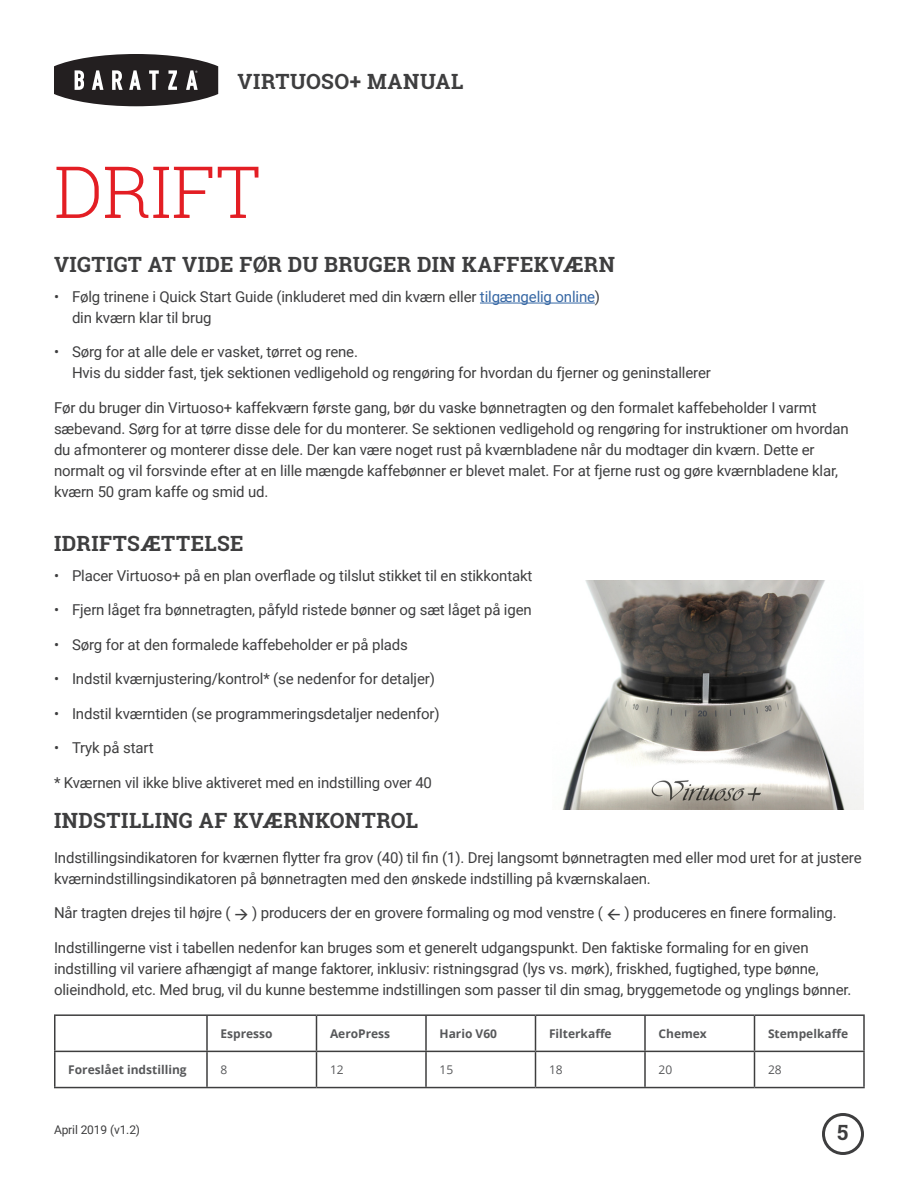
<style>
.page{position:relative;width:918px;height:1188px;background:#fff}
.page>*{position:absolute;margin:0;border:0;box-sizing:border-box;transform-origin:0 0}
.t1{font:300 72px "Roboto Slab";letter-spacing:-.01em;color:#e31e24}
.t2{font:700 21px "Roboto Slab";letter-spacing:.02em;color:#3e3e3f}
.t3{font:15px/21px "Roboto";letter-spacing:-.01em;color:#3e3e3f}
.table_body{font:700 12px "Open Sans";color:#57585a}
.t4{font:12px "Roboto";letter-spacing:-.01em;color:#3e3e3f}
.table_body-2{font:12px "Open Sans";color:#57585a}
.t5{font:6.3px "Myriad Pro";color:#fff}
.s1{color:#3667a4}
</style>
<div class="page">
<svg style="left:54px;top:54px;width:164px;height:52px"></svg>
<div style="left:822px;top:1113px;width:42px;height:42px;border:3px solid #3e3e3f;border-radius:50%"></div>
<hr style="left:480px;top:303px;width:115px;height:1px;background:#3667a4">
<hr style="left:54px;top:1014px;width:153px;height:2px;background:#3e3e3f">
<hr style="left:54px;top:1016px;width:2px;height:35px;background:#3e3e3f">
<hr style="left:207px;top:1014px;width:109px;height:2px;background:#3e3e3f">
<hr style="left:206px;top:1016px;width:2px;height:35px;background:#3e3e3f">
<hr style="left:316px;top:1014px;width:110px;height:2px;background:#3e3e3f">
<hr style="left:316px;top:1016px;width:1px;height:35px;background:#3e3e3f">
<hr style="left:426px;top:1014px;width:110px;height:2px;background:#3e3e3f">
<hr style="left:425px;top:1016px;width:2px;height:35px;background:#3e3e3f">
<hr style="left:536px;top:1014px;width:109px;height:2px;background:#3e3e3f">
<hr style="left:535px;top:1016px;width:1px;height:35px;background:#3e3e3f">
<hr style="left:645px;top:1014px;width:109px;height:2px;background:#3e3e3f">
<hr style="left:644px;top:1016px;width:2px;height:35px;background:#3e3e3f">
<hr style="left:754px;top:1014px;width:111px;height:2px;background:#3e3e3f">
<hr style="left:754px;top:1016px;width:1px;height:35px;background:#3e3e3f">
<hr style="left:863px;top:1016px;width:2px;height:35px;background:#3e3e3f">
<hr style="left:54px;top:1051px;width:153px;height:1px;background:#3e3e3f">
<hr style="left:54px;top:1052px;width:2px;height:35px;background:#3e3e3f">
<hr style="left:207px;top:1051px;width:109px;height:1px;background:#3e3e3f">
<hr style="left:206px;top:1052px;width:2px;height:35px;background:#3e3e3f">
<hr style="left:316px;top:1051px;width:110px;height:1px;background:#3e3e3f">
<hr style="left:316px;top:1052px;width:1px;height:35px;background:#3e3e3f">
<hr style="left:426px;top:1051px;width:110px;height:1px;background:#3e3e3f">
<hr style="left:425px;top:1052px;width:2px;height:35px;background:#3e3e3f">
<hr style="left:536px;top:1051px;width:109px;height:1px;background:#3e3e3f">
<hr style="left:535px;top:1052px;width:1px;height:35px;background:#3e3e3f">
<hr style="left:645px;top:1051px;width:109px;height:1px;background:#3e3e3f">
<hr style="left:644px;top:1052px;width:2px;height:35px;background:#3e3e3f">
<hr style="left:754px;top:1051px;width:111px;height:1px;background:#3e3e3f">
<hr style="left:754px;top:1052px;width:1px;height:35px;background:#3e3e3f">
<hr style="left:863px;top:1052px;width:2px;height:35px;background:#3e3e3f">
<hr style="left:54px;top:1087px;width:153px;height:1px;background:#3e3e3f">
<hr style="left:207px;top:1087px;width:109px;height:1px;background:#3e3e3f">
<hr style="left:316px;top:1087px;width:110px;height:1px;background:#3e3e3f">
<hr style="left:426px;top:1087px;width:110px;height:1px;background:#3e3e3f">
<hr style="left:536px;top:1087px;width:109px;height:1px;background:#3e3e3f">
<hr style="left:645px;top:1087px;width:109px;height:1px;background:#3e3e3f">
<hr style="left:754px;top:1087px;width:111px;height:1px;background:#3e3e3f">
<img style="left:562px;top:580px;width:302px;height:230px">
<p class="t5" style="left:195px;top:69px;width:4px">®</p>
<h2 class="t2" style="left:238px;top:67px;width:227px">VIRTUOSO+ MANUAL</h2>
<p class="t1" style="left:54px;top:142px;width:208px">DRIFT</p>
<p class="t2" style="left:54px;top:250px;width:563px">VIGTIGT AT VIDE FØR DU BRUGER DIN KAFFEKVÆRN</p>
<p class="t3" style="left:72px;top:286px;width:530px;text-indent:-18px">• Følg trinene i Quick Start Guide (inkluderet med din kværn eller <span class="s1">tilgængelig online</span>) din kværn klar til brug</p>
<p class="t3" style="left:72px;top:341px;width:640px;text-indent:-18px">• Sørg for at alle dele er vasket, tørret og rene.<br>Hvis du sidder fast, tjek sektionen vedligehold og rengøring for hvordan du fjerner og geninstallerer</p>
<p class="t3" style="left:54px;top:397px;width:796px">Før du bruger din Virtuoso+ kaffekværn første gang, bør du vaske bønnetragten og den formalet kaffebeholder I varmt sæbevand. Sørg for at tørre disse dele for du monterer. Se sektionen vedligehold og rengøring for instruktioner om hvordan du afmonterer og monterer disse dele. Der kan være noget rust på kværnbladene når du modtager din kværn. Dette er normalt og vil forsvinde efter at en lille mængde kaffebønner er blevet malet. For at fjerne rust og gøre kværnbladene klar, kværn 50 gram kaffe og smid ud.</p>
<p class="t2" style="left:54px;top:529px;width:191px">IDRIFTSÆTTELSE</p>
<p class="t3" style="left:54px;top:565px;width:480px">• Placer Virtuoso+ på en plan overflade og tilslut stikket til en stikkontakt</p>
<p class="t3" style="left:54px;top:599px;width:479px">• Fjern låget fra bønnetragten, påfyld ristede bønner og sæt låget på igen</p>
<p class="t3" style="left:54px;top:634px;width:355px">• Sørg for at den formalede kaffebeholder er på plads</p>
<p class="t3" style="left:54px;top:668px;width:382px">• Indstil kværnjustering/kontrol* (se nedenfor for detaljer)</p>
<p class="t3" style="left:54px;top:703px;width:387px">• Indstil kværntiden (se programmeringsdetaljer nedenfor)</p>
<p class="t3" style="left:54px;top:737px;width:101px">• Tryk på start</p>
<p class="t3" style="left:54px;top:772px;width:380px">* Kværnen vil ikke blive aktiveret med en indstilling over 40</p>
<p class="t2" style="left:54px;top:806px;width:366px">INDSTILLING AF KVÆRNKONTROL</p>
<p class="t3" style="left:54px;top:847px;width:809px">Indstillingsindikatoren for kværnen flytter fra grov (40) til fin (1). Drej langsomt bønnetragten med eller mod uret for at justere kværnindstillingsindikatoren på bønnetragten med den ønskede indstilling på kværnskalaen.</p>
<p class="t3" style="left:54px;top:902px;width:551px">Når tragten drejes til højre ( → ) producers der en grovere formaling og mod venstre (</p>
<p class="t3" style="left:625px;top:902px;width:214px">) produceres en finere formaling.</p>
<p class="t3" style="left:54px;top:937px;width:799px">Indstillingerne vist i tabellen nedenfor kan bruges som et generelt udgangspunkt. Den faktiske formaling for en given indstilling vil variere afhængigt af mange faktorer, inklusiv: ristningsgrad (lys vs. mørk), friskhed, fugtighed, type bønne, olieindhold, etc. Med brug, vil du kunne bestemme indstillingen som passer til din smag, bryggemetode og ynglings bønner.</p>
<p class="table_body" style="left:220px;top:1025px;width:54px">Espresso</p>
<p class="table_body" style="left:330px;top:1025px;width:62px">AeroPress</p>
<p class="table_body" style="left:440px;top:1025px;width:59px">Hario V60</p>
<p class="table_body" style="left:549px;top:1025px;width:64px">Filterkaffe</p>
<p class="table_body" style="left:658px;top:1025px;width:50px">Chemex</p>
<p class="table_body" style="left:768px;top:1025px;width:82px">Stempelkaffe</p>
<p class="table_body" style="left:68px;top:1061px;width:120px">Foreslået indstilling</p>
<p class="table_body-2" style="left:220px;top:1061px;width:8px">8</p>
<p class="table_body-2" style="left:330px;top:1061px;width:15px">12</p>
<p class="table_body-2" style="left:440px;top:1061px;width:15px">15</p>
<p class="table_body-2" style="left:549px;top:1061px;width:15px">18</p>
<p class="table_body-2" style="left:658px;top:1061px;width:15px">20</p>
<p class="table_body-2" style="left:768px;top:1061px;width:15px">28</p>
<p class="t4" style="left:54px;top:1121px;width:88px">April 2019 (v1.2)</p>
<h2 class="t2" style="left:837px;top:1118px;width:13px">5</h2>
</div>
